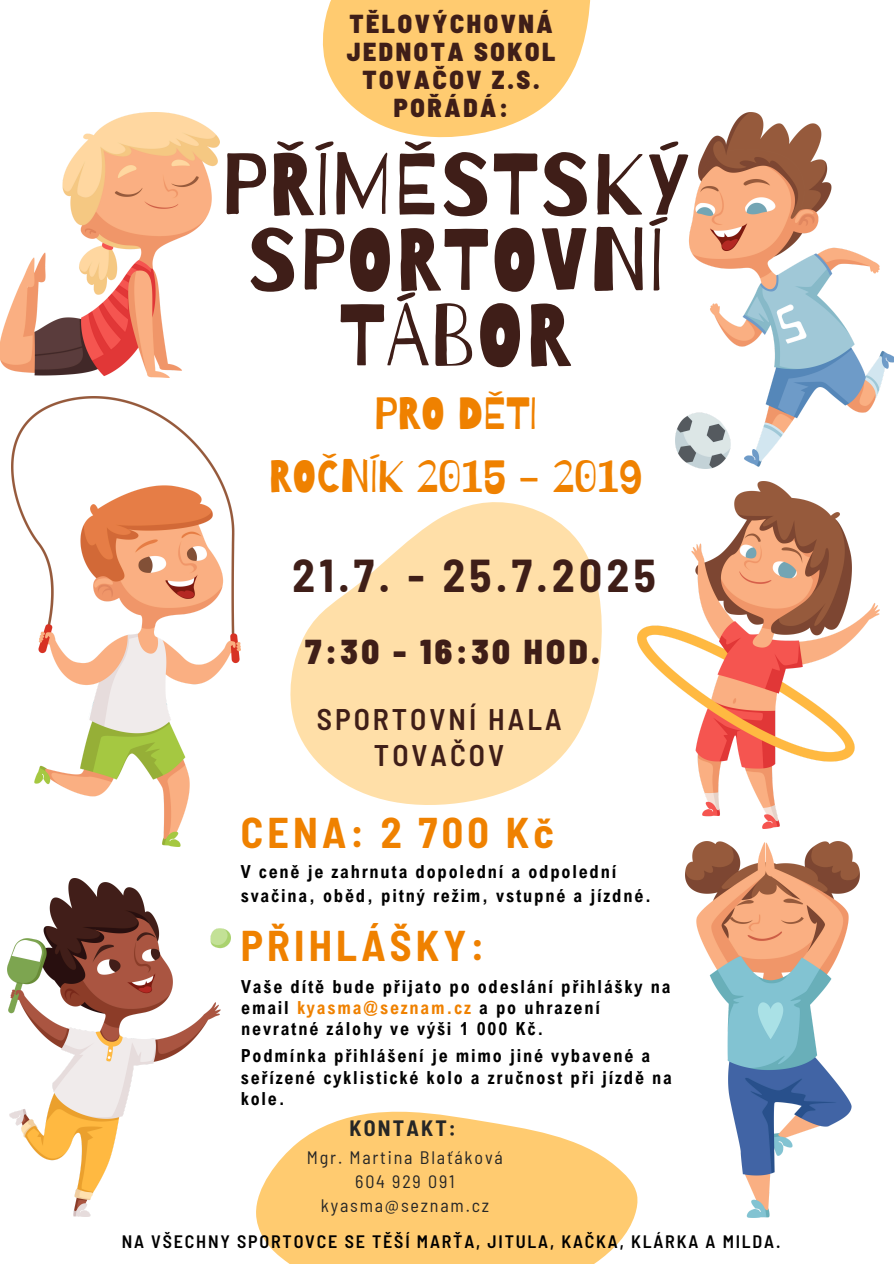
<style>
.page{position:relative;width:894px;height:1264px;background:#fff}
.page>*{position:absolute;margin:0;border:0;box-sizing:border-box;transform-origin:0 0}
.t1{font:87px/75.3px "Barriecito";letter-spacing:.02em;color:#3f1e18;text-align:center}
.t2{font:45px/63px "Barriecito";color:#ef8100;text-align:center}
.t3{font:700 semi-condensed 45px "Barlow";letter-spacing:.1em;color:#3f1e18}
.t4{font:700 semi-condensed 42px "Barlow";letter-spacing:.1em;color:#ef8100}
.t5{font:900 semi-condensed 34.5px "Barlow";letter-spacing:.1em;color:#3f1e18}
.t6{font:600 semi-condensed 29.85px/36px "Barlow";letter-spacing:.1em;color:#3f1e18;text-align:center}
.t7{font:900 semi-condensed 25.95px/28.2px "Barlow";letter-spacing:.1em;color:#3f1e18;text-align:center}
.t8{font:700 semi-condensed 21.75px "Barlow";letter-spacing:.1em;color:#262626}
.t9{font:700 18px/21.3px "Arial Nova Cond";letter-spacing:.1em;color:#000}
.t10{font:600 semi-condensed 18px "Barlow";letter-spacing:.1em;color:#000}
.t11{font:semi-condensed 18px "Barlow";letter-spacing:.1em;color:#262626}
.s1{color:#ef8100}
</style>
<div class="page">
<svg style="left:290px;top:502px;width:312px;height:303px;fill:#ffdfa8"></svg>
<svg style="left:322px;top:0;width:268px;height:138px"></svg>
<img style="left:637px;top:481px;width:242px;height:347px">
<img style="left:11px;top:396px;width:229px;height:450px">
<img style="left:675px;top:113px;width:218px;height:355px">
<img style="left:0;top:113px;width:219px;height:264px">
<img style="left:685px;top:841px;width:174px;height:376px">
<img style="left:8px;top:878px;width:222px;height:338px">
<svg style="left:256px;top:1111px;width:382px;height:152px;fill:#ffcb70"></svg>
<p class="t7" style="left:346px;top:8px;width:210px">TĚLOVÝCHOVNÁ<br>JEDNOTA SOKOL<br>TOVAČOV Z.S.<br>POŘÁDÁ:</p>
<p class="t1" style="left:221px;top:145px;width:469px">PŘÍMĚSTSKÝ<br>SPORTOVNÍ<br>TÁBOR</p>
<p class="t2" style="left:268px;top:381px;width:375px">PRO DĚTI<br>ROČNÍK 2015 - 2019</p>
<h1 class="t3" style="left:292px;top:547px;width:364px">21.7. - 25.7.2025</h1>
<h3 class="t5" style="left:305px;top:629px;width:296px">7:30 - 16:30 HOD.</h3>
<p class="t6" style="left:317px;top:700px;width:246px">SPORTOVNÍ HALA<br>TOVAČOV</p>
<p class="t4" style="left:241px;top:806px;width:314px">CENA: 2 700 Kč</p>
<p class="t9" style="left:241px;top:858px;width:412px;line-height:24.8px">V ceně je zahrnuta dopolední a odpolední svačina, oběd, pitný režim, vstupné a jízdné.</p>
<p class="t4" style="left:241px;top:918px;width:245px">PŘIHLÁŠKY:</p>
<h6 class="t9" style="left:241px;top:975px;width:430px">Vaše dítě bude přijato po odeslání přihlášky na email <span class="s1">kyasma@seznam.cz</span> a po uhrazení nevratné zálohy ve výši 1 000 Kč.</h6>
<h4 class="t9" style="left:241px;top:1044px;width:432px">Podmínka přihlášení je mimo jiné vybavené a seřízené cyklistické kolo a zručnost při jízdě na kole.</h4>
<p class="t8" style="left:349px;top:1114px;width:108px">KONTAKT:</p>
<p class="t11" style="left:307px;top:1145px;width:197px">Mgr. Martina Blaťáková</p>
<h2 class="t11" style="left:355px;top:1169px;width:101px">604 929 091</h2>
<h5 class="t11" style="left:320px;top:1194px;width:170px">kyasma@seznam.cz</h5>
<p class="t10" style="left:122px;top:1229px;width:660px">NA VŠECHNY SPORTOVCE SE TĚŠÍ MARŤA, JITULA, KAČKA, KLÁRKA A MILDA.</p>
</div>
